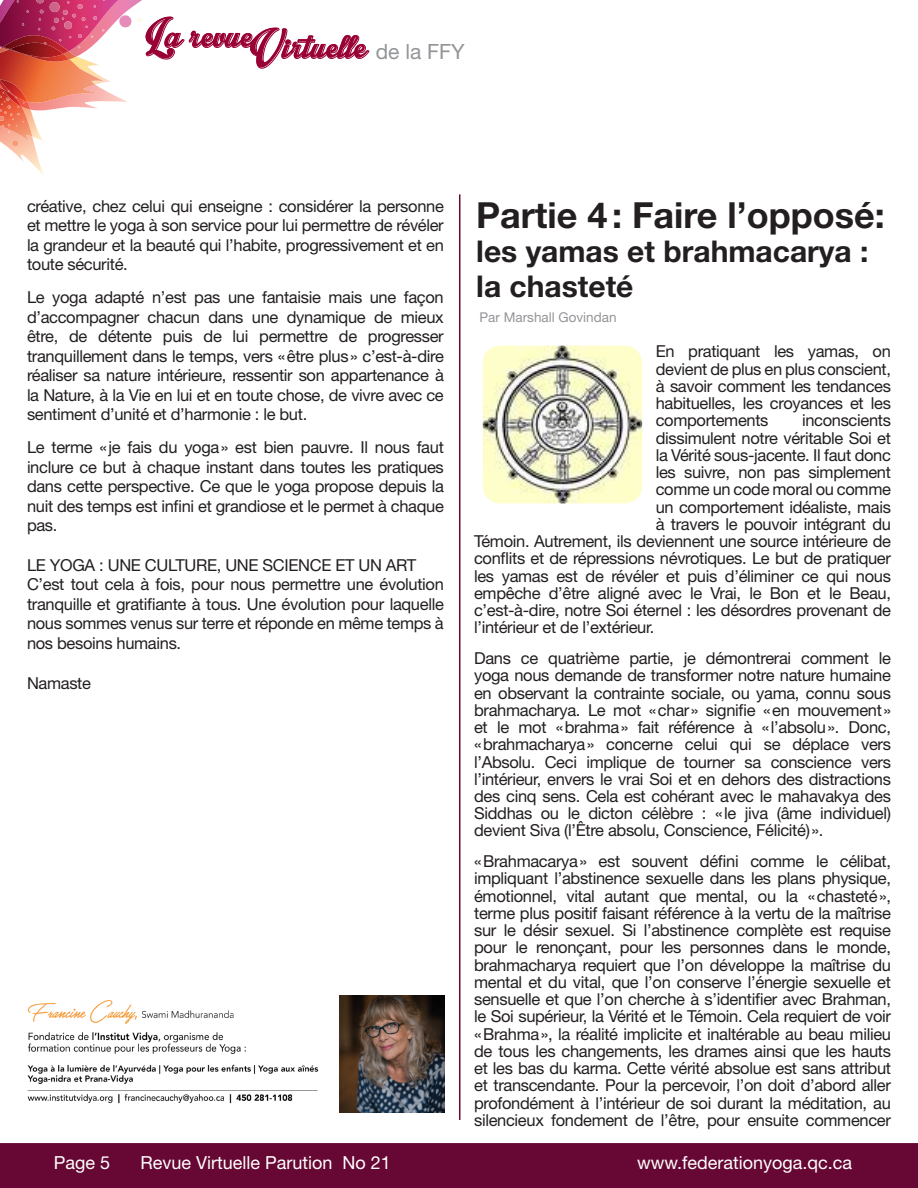
<style>
.page{position:relative;width:918px;height:1188px;background:#fff}
.page>*{position:absolute;margin:0;border:0;box-sizing:border-box;transform-origin:0 0}
.t1{font:52.65px "Intrique Script Personal Use";color:#903}
.t2{font:700 36px "Helvetica Neue LT Std";color:#231f20}
.t3{font:700 30px/34.5px "Helvetica Neue LT Std";color:#231f20}
.t4{font:21px "Helvetica Neue LT Std";color:#939598}
.t5{font:18px "Helvetica Neue LT Std";color:#fff}
.t6{font:16.5px/17.2px "Helvetica Neue LT Std";letter-spacing:-.02em;color:#231f20;text-align:justify}
.t7{font:13.5px "Helvetica Neue LT Std";color:#939598}
</style>
<div class="page">
<div style="left:0;top:1143px;width:918px;height:45px;background:#660833"></div>
<svg style="left:0;top:0;width:369px;height:175px"></svg>
<img style="left:27px;top:996px;width:418px;height:116px">
<hr style="left:459px;top:194px;width:1px;height:926px;background:#650733">
<img style="left:483px;top:346px;width:159px;height:157px">
<h1 class="t1" style="left:145px;top:18px;width:223px">La revueVirtuelle</h1>
<p class="t4" style="left:376px;top:39px;width:91px">de la FFY</p>
<p class="t6" style="left:27px;top:196px;width:418px;line-height:19.5px">créative, chez celui qui enseigne : considérer la personne et mettre le yoga à son service pour lui permettre de révéler la grandeur et la beauté qui l’habite, progressivement et en toute sécurité.</p>
<p class="t6" style="left:27px;top:287px;width:418px;line-height:19.5px">Le yoga adapté n’est pas une fantaisie mais une façon d’accompagner chacun dans une dynamique de mieux être, de détente puis de lui permettre de progresser tranquillement dans le temps, vers «être plus» c’est-à-dire réaliser sa nature intérieure, ressentir son appartenance à la Nature, à la Vie en lui et en toute chose, de vivre avec ce sentiment d’unité et d’harmonie : le but.</p>
<p class="t6" style="left:27px;top:437px;width:418px;line-height:19.5px">Le terme «je fais du yoga» est bien pauvre. Il nous faut inclure ce but à chaque instant dans toutes les pratiques dans cette perspective. Ce que le yoga propose depuis la nuit des temps est infini et grandiose et le permet à chaque pas.</p>
<p class="t6" style="left:27px;top:555px;width:418px;line-height:19.5px;text-align:left">LE YOGA : UNE CULTURE, UNE SCIENCE ET UN ART C’est tout cela à fois, pour nous permettre une évolution tranquille et gratifiante à tous. Une évolution pour laquelle nous sommes venus sur terre et réponde en même temps à nos besoins humains.</p>
<p class="t6" style="left:27px;top:674px;width:66px">Namaste</p>
<h2 class="t2" style="left:476px;top:193px;width:410px">Partie 4: Faire l’opposé:</h2>
<h3 class="t3" style="left:476px;top:234px;width:394px">les yamas et brahmacarya : la chasteté</h3>
<p class="t7" style="left:480px;top:309px;width:139px">Par Marshall Govindan</p>
<p class="t6" style="left:656px;top:343px;width:237px">En pratiquant les yamas, on devient de plus en plus conscient, à savoir comment les tendances habituelles, les croyances et les comportements</p>
<p class="t6" style="left:802px;top:412px;width:90px">inconscients</p>
<p class="t6" style="left:656px;top:429px;width:237px">dissimulent notre véritable Soi et</p>
<p class="t6" style="left:656px;top:446px;width:237px">la Vérité sous-jacente. Il faut donc</p>
<p class="t6" style="left:656px;top:463px;width:237px">les suivre, non pas simplement</p>
<p class="t6" style="left:656px;top:481px;width:237px">comme un code moral ou comme</p>
<p class="t6" style="left:656px;top:498px;width:237px">un comportement idéaliste, mais</p>
<p class="t6" style="left:656px;top:515px;width:237px">à travers le pouvoir intégrant du</p>
<p class="t6" style="left:474px;top:532px;width:418px">Témoin. Autrement, ils deviennent une source intérieure de</p>
<p class="t6" style="left:474px;top:550px;width:418px">conflits et de répressions névrotiques. Le but de pratiquer</p>
<p class="t6" style="left:474px;top:567px;width:418px">les yamas est de révéler et puis d’éliminer ce qui nous</p>
<p class="t6" style="left:474px;top:584px;width:418px">empêche d’être aligné avec le Vrai, le Bon et le Beau,</p>
<p class="t6" style="left:474px;top:601px;width:418px">c’est-à-dire, notre Soi éternel : les désordres provenant de</p>
<p class="t6" style="left:474px;top:619px;width:182px">l’intérieur et de l’extérieur.</p>
<p class="t6" style="left:474px;top:649px;width:418px">Dans ce quatrième partie, je démontrerai comment le yoga nous demande de transformer notre nature humaine en observant la contrainte sociale, ou yama, connu sous brahmacharya. Le mot «char» signifie «en mouvement» et le mot «brahma» fait référence à «l’absolu». Donc, «brahmacharya» concerne celui qui se déplace vers l’Absolu. Ceci implique de tourner sa conscience vers l’intérieur, envers le vrai Soi et en dehors des distractions des cinq sens. Cela est cohérant avec le mahavakya des Siddhas ou le dicton célèbre : «le jiva (âme individuel) devient Siva (l’Être absolu, Conscience, Félicité)».</p>
<p class="t6" style="left:474px;top:853px;width:418px">«Brahmacarya» est souvent défini comme le célibat, impliquant l’abstinence sexuelle dans les plans physique, émotionnel, vital autant que mental, ou la «chasteté», terme plus positif faisant référence à la vertu de la maîtrise sur le désir sexuel. Si l’abstinence complète est requise pour le renonçant, pour les personnes dans le monde, brahmacharya requiert que l’on développe la maîtrise du mental et du vital, que l’on conserve l’énergie sexuelle et sensuelle et que l’on cherche à s’identifier avec Brahman, le Soi supérieur, la Vérité et le Témoin. Cela requiert de voir «Brahma», la réalité implicite et inaltérable au beau milieu de tous les changements, les drames ainsi que les hauts et les bas du karma. Cette vérité absolue est sans attribut et transcendante. Pour la percevoir, l’on doit d’abord aller profondément à l’intérieur de soi durant la méditation, au silencieux fondement de l’être, pour ensuite commencer</p>
<p class="t5" style="left:54px;top:1152px;width:58px">Page 5</p>
<p class="t5" style="left:140px;top:1152px;width:252px">Revue Virtuelle Parution No 21</p>
<p class="t5" style="left:637px;top:1152px;width:216px">www.federationyoga.qc.ca</p>
</div>
